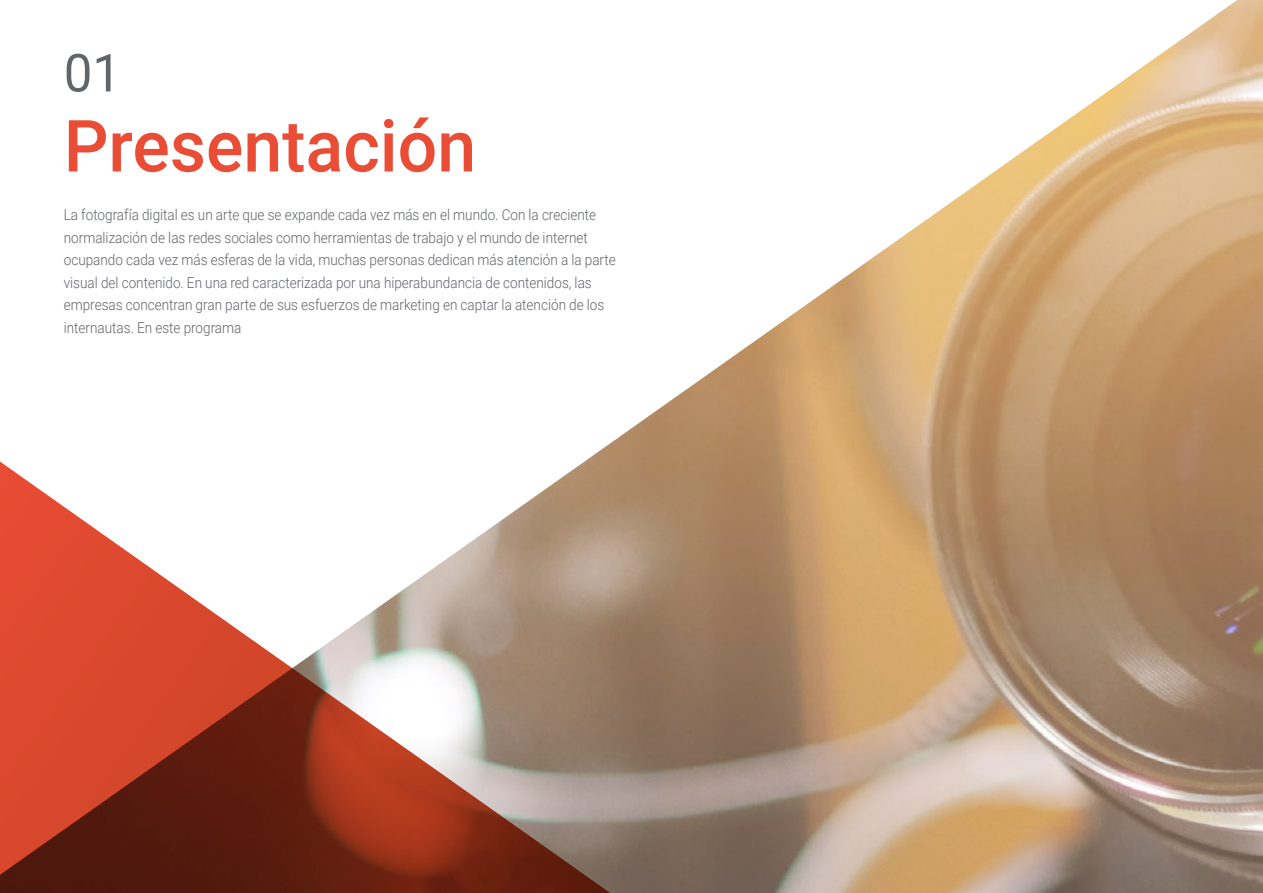
<style>
.page{position:relative;width:1263px;height:893px;background:#fff}
.page>*{position:absolute;margin:0;border:0;box-sizing:border-box;transform-origin:0 0}
.t1{font:500 72px "Roboto";color:#e94d35}
.t2{font:52.5px "Roboto";color:#61646a}
.t3{font:300 15px/22.5px "Roboto";color:#61646a;scale:.9 1}
</style>
<div class="page">
<img style="left:606px;top:0;width:657px;height:893px">
<svg style="left:0;top:446px;width:640px;height:447px"></svg>
<h2 class="t2" style="left:64px;top:36px;width:59px">01</h2>
<h1 class="t1" style="left:64px;top:95px;width:414px">Presentación</h1>
<p class="t3" style="left:64px;top:203px;width:615px">La fotografía digital es un arte que se expande cada vez más en el mundo. Con la creciente normalización de las redes sociales como herramientas de trabajo y el mundo de internet ocupando cada vez más esferas de la vida, muchas personas dedican más atención a la parte visual del contenido. En una red caracterizada por una hiperabundancia de contenidos, las empresas concentran gran parte de sus esfuerzos de marketing en captar la atención de los internautas. En este programa</p>
</div>
